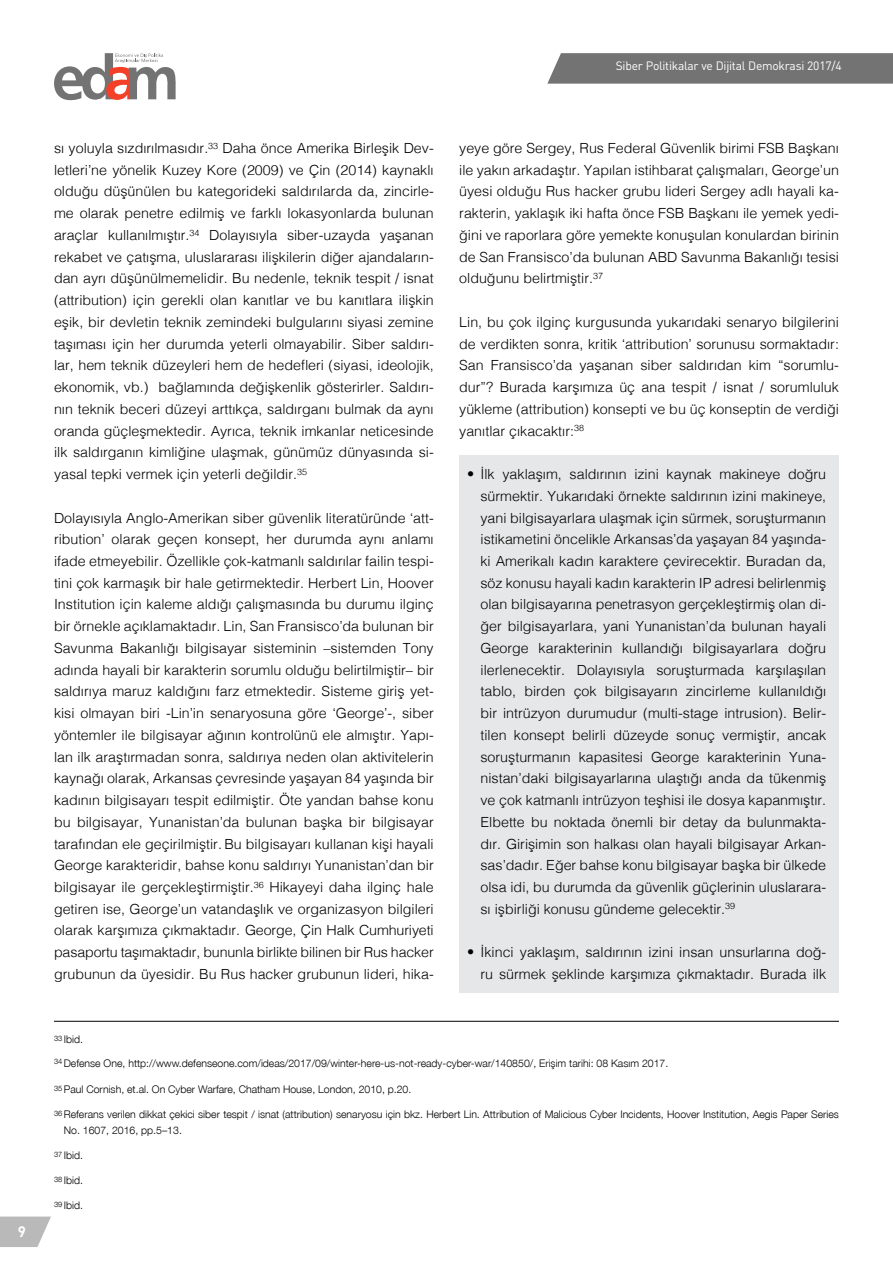
<style>
.page{position:relative;width:893px;height:1263px;background:#fff}
.page>*{position:absolute;margin:0;border:0;box-sizing:border-box;transform-origin:0 0}
.t1{font:700 15px "DIN";color:#fff}
.t2{font:300 13.95px/21.8px "Helvetica";color:#000;text-align:justify}
.t3{font:12px "DIN";letter-spacing:-.02em;color:#fff}
.t4{font:300 10.5px/16.2px "Helvetica Neue LT Pro";color:#000}
.t5{font:300 7.5px "Helvetica Neue LT Pro";color:#000}
.s1{font-size:14.25px}
</style>
<div class="page">
<svg style="left:54px;top:53px;width:122px;height:48px"></svg>
<svg style="left:547px;top:53px;width:346px;height:31px;background:#787878"></svg>
<svg style="left:0;top:1216px;width:51px;height:31px;background:#c3c3c3"></svg>
<div style="left:459px;top:455px;width:380px;height:538px;background:#e6e7e8"></div>
<hr style="left:54px;top:1021px;width:785px;height:1px;background:#000">
<p class="t1" style="left:18px;top:1222px;width:10px">9</p>
<p class="t3" style="left:616px;top:59px;width:227px">Siber Politikalar ve Dijital Demokrasi 2017/4</p>
<p class="t2" style="left:54px;top:136px;width:381px">sı yoluyla sızdırılmasıdır.<sup>33</sup> Daha önce Amerika Birleşik Dev&shy;letleri’ne yönelik Kuzey Kore (2009) ve Çin (2014) kaynaklı olduğu düşünülen bu kategorideki saldırılarda da, zincirle&shy;me olarak penetre edilmiş ve farklı lokasyonlarda bulunan araçlar kullanılmıştır.<sup>34</sup> Dolayısıyla siber-uzayda yaşanan rekabet ve çatışma, uluslararası ilişkilerin diğer ajandaların&shy;dan ayrı düşünülmemelidir. Bu nedenle, teknik tespit / isnat (attribution) için gerekli olan kanıtlar ve bu kanıtlara ilişkin eşik, bir devletin teknik zemindeki bulgularını siyasi zemine taşıması için her durumda yeterli olmayabilir. Siber saldırı&shy;lar, hem teknik düzeyleri hem de hedefleri (siyasi, ideolojik, ekonomik, vb.) bağlamında değişkenlik gösterirler. Saldırı&shy;nın teknik beceri düzeyi arttıkça, saldırganı bulmak da aynı oranda güçleşmektedir. Ayrıca, teknik imkanlar neticesinde ilk saldırganın kimliğine ulaşmak, günümüz dünyasında si&shy;yasal tepki vermek için yeterli değildir.<sup>35</sup></p>
<p class="t2" style="left:54px;top:506px;width:381px">Dolayısıyla Anglo-Amerikan siber güvenlik literatüründe ‘att&shy;ribution’ olarak geçen konsept, her durumda aynı anlamı ifade etmeyebilir. Özellikle çok-katmanlı saldırılar failin tespi&shy;tini çok karmaşık bir hale getirmektedir. Herbert Lin, Hoover Institution için kaleme aldığı çalışmasında bu durumu ilginç bir örnekle açıklamaktadır. Lin, San Fransisco’da bulunan bir Savunma Bakanlığı bilgisayar sisteminin –sistemden Tony adında hayali bir karakterin sorumlu olduğu belirtilmiştir– bir saldırıya maruz kaldığını farz etmektedir. Sisteme giriş yet&shy;kisi olmayan biri -Lin’in senaryosuna göre ‘George’-, siber yöntemler ile bilgisayar ağının kontrolünü ele almıştır. Yapı&shy;lan ilk araştırmadan sonra, saldırıya neden olan aktivitelerin kaynağı olarak, Arkansas çevresinde yaşayan 84 yaşında bir kadının bilgisayarı tespit edilmiştir. Öte yandan bahse konu bu bilgisayar, Yunanistan’da bulunan başka bir bilgisayar tarafından ele geçirilmiştir. Bu bilgisayarı kullanan kişi hayali George karakteridir, bahse konu saldırıyı Yunanistan’dan bir bilgisayar ile gerçekleştirmiştir.<sup>36</sup> Hikayeyi daha ilginç hale getiren ise, George’un vatandaşlık ve organizasyon bilgileri olarak karşımıza çıkmaktadır. George, Çin Halk Cumhuriyeti pasaportu taşımaktadır, bununla birlikte bilinen bir Rus hacker grubunun da üyesidir. Bu Rus hacker grubunun lideri, hika-</p>
<p class="t4" style="left:64px;top:1031px;width:21px">Ibid.</p>
<p class="t5" style="left:54px;top:1034px;width:10px">33</p>
<p class="t2" style="left:459px;top:136px;width:381px">yeye göre Sergey, Rus Federal Güvenlik birimi FSB Başkanı ile yakın arkadaştır. Yapılan istihbarat çalışmaları, George’un üyesi olduğu Rus hacker grubu lideri Sergey adlı hayali ka&shy;rakterin, yaklaşık iki hafta önce FSB Başkanı ile yemek yedi&shy;ğini ve raporlara göre yemekte konuşulan konulardan birinin de San Fransisco’da bulunan ABD Savunma Bakanlığı tesisi olduğunu belirtmiştir.<sup>37</sup></p>
<p class="t2" style="left:459px;top:310px;width:381px">Lin, bu çok ilginç kurgusunda yukarıdaki senaryo bilgilerini de verdikten sonra, kritik ‘attribution’ sorunusu sormaktadır:<br>San Fransisco’da yaşanan siber saldırıdan kim “sorumlu&shy;dur”? Burada karşımıza üç ana tespit / isnat / sorumluluk yükleme (attribution) konsepti ve bu üç konseptin de verdiği yanıtlar çıkacaktır:<sup>38</sup></p>
<p class="t2" style="left:467px;top:462px;width:360px"><span class="s1">•</span> İlk yaklaşım, saldırının izini kaynak makineye doğru</p>
<p class="t2" style="left:480px;top:484px;width:347px">sürmektir. Yukarıdaki örnekte saldırının izini makineye, yani bilgisayarlara ulaşmak için sürmek, soruşturmanın istikametini öncelikle Arkansas’da yaşayan 84 yaşında&shy;ki Amerikalı kadın karaktere çevirecektir. Buradan da, söz konusu hayali kadın karakterin IP adresi belirlenmiş olan bilgisayarına penetrasyon gerçekleştirmiş olan di&shy;ğer bilgisayarlara, yani Yunanistan’da bulunan hayali George karakterinin kullandığı bilgisayarlara doğru ilerlenecektir. Dolayısıyla soruşturmada karşılaşılan tablo, birden çok bilgisayarın zincirleme kullanıldığı bir intrüzyon durumudur (multi-stage intrusion). Belir&shy;tilen konsept belirli düzeyde sonuç vermiştir, ancak soruşturmanın kapasitesi George karakterinin Yuna&shy;nistan’daki bilgisayarlarına ulaştığı anda da tükenmiş ve çok katmanlı intrüzyon teşhisi ile dosya kapanmıştır.<br>Elbette bu noktada önemli bir detay da bulunmakta&shy;dır. Girişimin son halkası olan hayali bilgisayar Arkan&shy;sas’dadır. Eğer bahse konu bilgisayar başka bir ülkede olsa idi, bu durumda da güvenlik güçlerinin uluslarara&shy;sı işbirliği konusu gündeme gelecektir.<sup>39</sup></p>
<p class="t2" style="left:467px;top:940px;width:360px"><span class="s1">•</span> İkinci yaklaşım, saldırının izini insan unsurlarına doğ-</p>
<p class="t2" style="left:480px;top:962px;width:347px">ru sürmek şeklinde karşımıza çıkmaktadır. Burada ilk</p>
<p class="t4" style="left:64px;top:1054px;width:606px">Defense One, http://www.defenseone.com/ideas/2017/09/winter-here-us-not-ready-cyber-war/140850/, Erişim tarihi: 08 Kasım 2017.</p>
<p class="t4" style="left:64px;top:1081px;width:349px">Paul Cornish, et.al. On Cyber Warfare, Chatham House, London, 2010, p.20.</p>
<p class="t4" style="left:64px;top:1106px;width:777px">Referans verilen dikkat çekici siber tespit / isnat (attribution) senaryosu için bkz. Herbert Lin. Attribution of Malicious Cyber Incidents, Hoover Institution, Aegis Paper Series<br>No. 1607, 2016, pp.5–13.</p>
<p class="t4" style="left:64px;top:1147px;width:21px">Ibid.</p>
<p class="t4" style="left:64px;top:1172px;width:21px">Ibid.</p>
<p class="t4" style="left:64px;top:1197px;width:21px">Ibid.</p>
<p class="t5" style="left:54px;top:1057px;width:10px">34</p>
<p class="t5" style="left:54px;top:1084px;width:10px">35</p>
<p class="t5" style="left:54px;top:1109px;width:10px">36</p>
<p class="t5" style="left:54px;top:1150px;width:10px">37</p>
<p class="t5" style="left:54px;top:1174px;width:10px">38</p>
<p class="t5" style="left:54px;top:1199px;width:10px">39</p>
</div>
